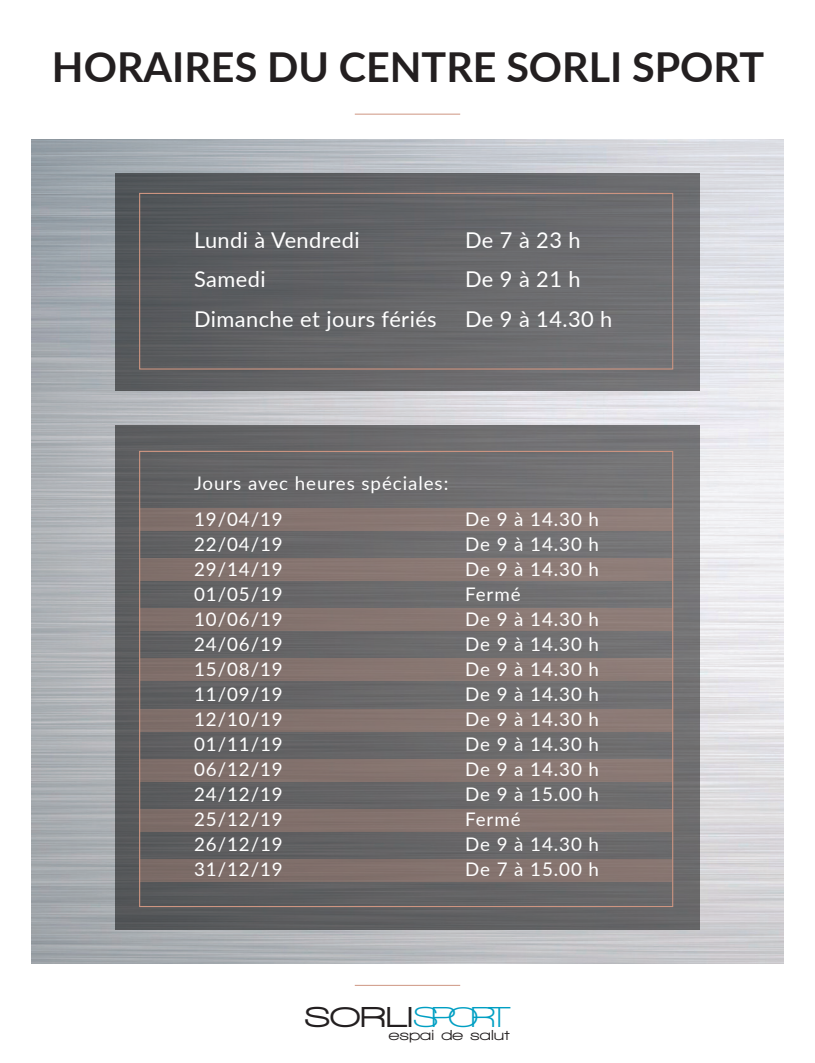
<style>
.page{position:relative;width:815px;height:1063px;background:#fff}
.page>*{position:absolute;margin:0;border:0;box-sizing:border-box;transform-origin:0 0}
.t1{font:700 41.25px "Lato";color:#231f20}
.t2{font:900 29.5px "Walkway Expand";color:#231f20}
.t3{font:21.81px "Lato";letter-spacing:.02em;color:#fff}
.t4{font:18.75px "Lato";letter-spacing:.05em;color:#fff}
.t5{font:800 14.81px "Walkway Expand";color:#231f20}
.s1{font-weight:700;color:#009fc3}
</style>
<div class="page">
<img style="left:32px;top:140px;width:751px;height:824px">
<svg style="left:115px;top:426px;width:585px;height:504px;background:#696869"></svg>
<div style="left:139px;top:509px;width:533px;height:22px;background:#897873"></div>
<div style="left:139px;top:558px;width:533px;height:22px;background:#897873"></div>
<div style="left:139px;top:609px;width:533px;height:22px;background:#877671"></div>
<div style="left:139px;top:659px;width:533px;height:22px;background:#877671"></div>
<div style="left:139px;top:709px;width:533px;height:22px;background:#877670"></div>
<div style="left:139px;top:759px;width:533px;height:22px;background:#85746f"></div>
<div style="left:139px;top:810px;width:533px;height:22px;background:#84726e"></div>
<div style="left:139px;top:860px;width:533px;height:22px;background:#82716c"></div>
<hr style="left:355px;top:985px;width:105px;height:1px;background:#ce9581">
<hr style="left:355px;top:114px;width:105px;height:1px;background:#ce9581">
<div style="left:115px;top:173px;width:585px;height:218px;background:linear-gradient(to right,#55575a,#747376)"></div>
<div style="left:139px;top:193px;width:534px;height:177px;border:1px solid #ce9581"></div>
<p class="t1" style="left:52px;top:37px;width:714px">HORAIRES DU CENTRE SORLI SPORT</p>
<p class="t3" style="left:194px;top:224px;width:167px">Lundi à Vendredi</p>
<p class="t3" style="left:194px;top:264px;width:73px">Samedi</p>
<p class="t3" style="left:194px;top:303px;width:244px">Dimanche et jours fériés</p>
<p class="t3" style="left:465px;top:224px;width:117px">De 7 à 23 h</p>
<p class="t3" style="left:465px;top:264px;width:117px">De 9 à 21 h</p>
<p class="t3" style="left:465px;top:303px;width:149px">De 9 à 14.30 h</p>
<p class="t4" style="left:194px;top:470px;width:256px">Jours avec heures spéciales:</p>
<p class="t4" style="left:194px;top:506px;width:90px">19/04/19</p>
<p class="t4" style="left:194px;top:531px;width:90px">22/04/19</p>
<p class="t4" style="left:194px;top:556px;width:90px">29/14/19</p>
<p class="t4" style="left:194px;top:581px;width:90px">01/05/19</p>
<p class="t4" style="left:194px;top:606px;width:90px">10/06/19</p>
<p class="t4" style="left:194px;top:631px;width:90px">24/06/19</p>
<p class="t4" style="left:194px;top:656px;width:90px">15/08/19</p>
<p class="t4" style="left:194px;top:681px;width:90px">11/09/19</p>
<p class="t4" style="left:194px;top:706px;width:90px">12/10/19</p>
<p class="t4" style="left:194px;top:731px;width:90px">01/11/19</p>
<p class="t4" style="left:194px;top:756px;width:90px">06/12/19</p>
<p class="t4" style="left:194px;top:781px;width:90px">24/12/19</p>
<p class="t4" style="left:194px;top:806px;width:90px">25/12/19</p>
<p class="t4" style="left:194px;top:831px;width:90px">26/12/19</p>
<p class="t4" style="left:194px;top:856px;width:90px">31/12/19</p>
<p class="t4" style="left:465px;top:506px;width:135px">De 9 à 14.30 h</p>
<p class="t4" style="left:465px;top:531px;width:135px">De 9 à 14.30 h</p>
<p class="t4" style="left:465px;top:556px;width:135px">De 9 à 14.30 h</p>
<p class="t4" style="left:465px;top:581px;width:57px">Fermé</p>
<p class="t4" style="left:465px;top:606px;width:135px">De 9 à 14.30 h</p>
<p class="t4" style="left:465px;top:631px;width:135px">De 9 à 14.30 h</p>
<p class="t4" style="left:465px;top:656px;width:135px">De 9 à 14.30 h</p>
<p class="t4" style="left:465px;top:681px;width:135px">De 9 à 14.30 h</p>
<p class="t4" style="left:465px;top:706px;width:135px">De 9 à 14.30 h</p>
<p class="t4" style="left:465px;top:731px;width:135px">De 9 à 14.30 h</p>
<p class="t4" style="left:465px;top:756px;width:135px">De 9 a 14.30 h</p>
<p class="t4" style="left:465px;top:781px;width:135px">De 9 à 15.00 h</p>
<p class="t4" style="left:465px;top:806px;width:57px">Fermé</p>
<p class="t4" style="left:465px;top:831px;width:135px">De 9 à 14.30 h</p>
<p class="t4" style="left:465px;top:856px;width:135px">De 7 à 15.00 h</p>
<p class="t2" style="left:305px;top:1002px;width:207px">SORLI<span class="s1">SPORT</span></p>
<p class="t5" style="left:389px;top:1028px;width:122px">espai de salut</p>
</div>
